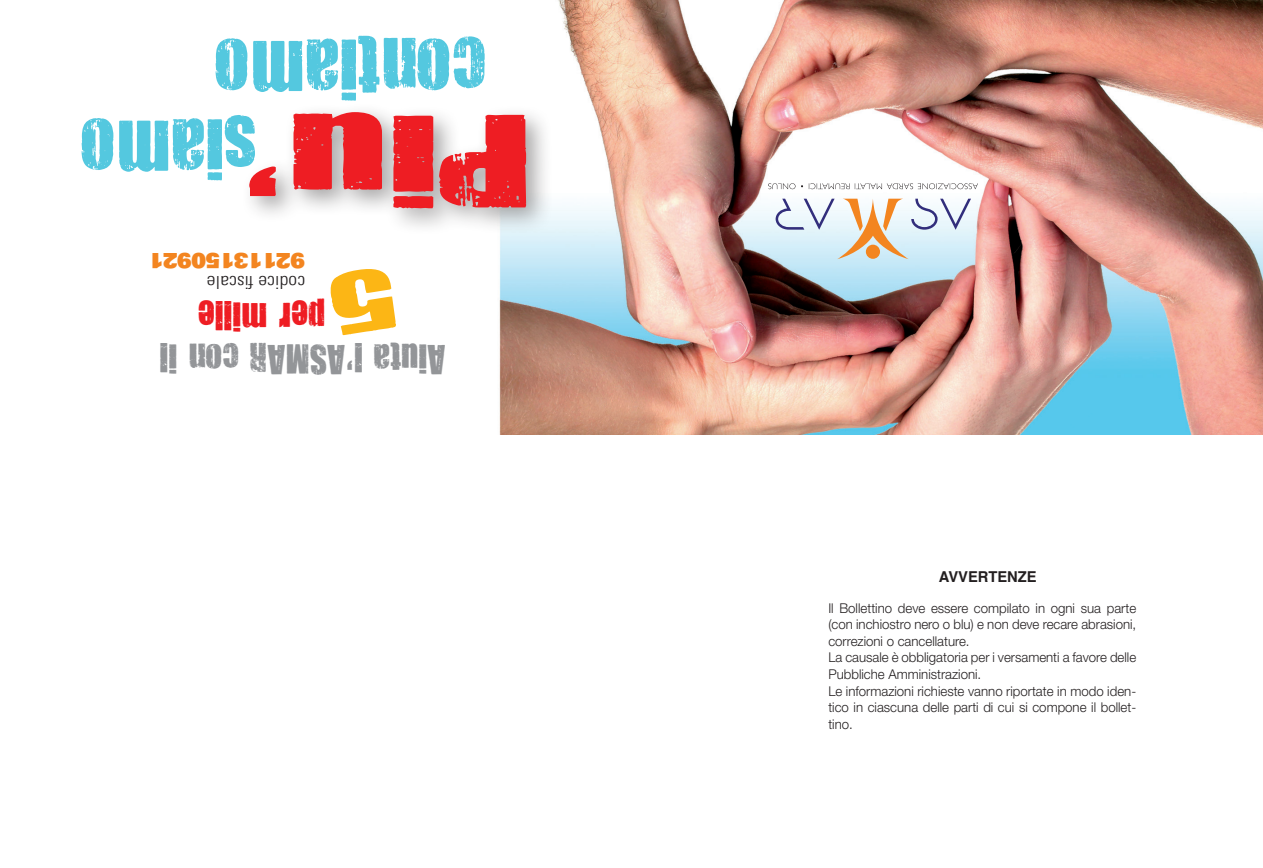
<style>
.page{position:relative;width:1263px;height:868px;background:#fff}
.page>*{position:absolute;margin:0;border:0;box-sizing:border-box;transform-origin:0 0}
.t1{font:107.85px "You Are Loved";color:#ee1d23;scale:2 1}
.t2{font:71.1px "You Are Loved";letter-spacing:.01em;color:#54c8df;scale:1.09 1}
.t3{font:34.05px "You Are Loved";letter-spacing:.01em;color:#939598;scale:1.09 1}
.t4{font:34.05px "You Are Loved";letter-spacing:.01em;color:#ee1d23;scale:1.09 1}
.t5{font:21px "Univers LT Std X Black";letter-spacing:-.03em;color:#f38520}
.t6{font:300 condensed 18px "Univers LT Std";letter-spacing:.01em;color:#231f20;scale:1.09 1}
.t7{font:700 15px "Helvetica";color:#231f20}
.t8{font:300 13.5px/16.5px "Helvetica Neue LT Std";color:#231f20}
</style>
<div class="page">
<img style="left:499px;top:0;width:764px;height:434px">
<svg style="left:776px;top:199px;width:195px;height:60px"></svg>
<svg style="left:768px;top:183px;width:210px;height:6px"></svg>
<div style="left:240px;top:103px;width:313px;height:132px;background:#231f20;opacity:.39"></div>
<h2 class="t2" style="left:486px;top:117px;width:250px;rotate:-180deg">contiamo</h2>
<h1 class="t1" style="left:533px;top:233px;width:148px;rotate:-180deg">Piu’</h1>
<h2 class="t2" style="left:256px;top:197px;width:163px;rotate:-180deg">siamo</h2>
<h3 class="t5" style="left:305px;top:275px;width:158px;rotate:-180deg">92113150921</h3>
<h3 class="t6" style="left:305px;top:293px;width:92px;rotate:-180deg">codice fiscale</h3>
<h3 class="t4" style="left:325px;top:340px;width:118px;rotate:-180deg">per mille</h3>
<h3 class="t3" style="left:446px;top:382px;width:264px;rotate:-180deg">Aiuta l’ASMAR con il</h3>
<p class="t7" style="left:939px;top:564px;width:99px">AVVERTENZE</p>
<p class="t8" style="left:828px;top:599px;width:309px">Il Bollettino deve essere compilato in ogni sua parte (con inchiostro nero o blu) e non deve recare abrasioni, correzioni o cancellature.<br>La causale è obbligatoria per i versamenti a favore delle Pubbliche Amministrazioni.<br>Le informazioni richieste vanno riportate in modo iden&shy;tico in ciascuna delle parti di cui si compone il bollet&shy;tino.</p>
</div>
